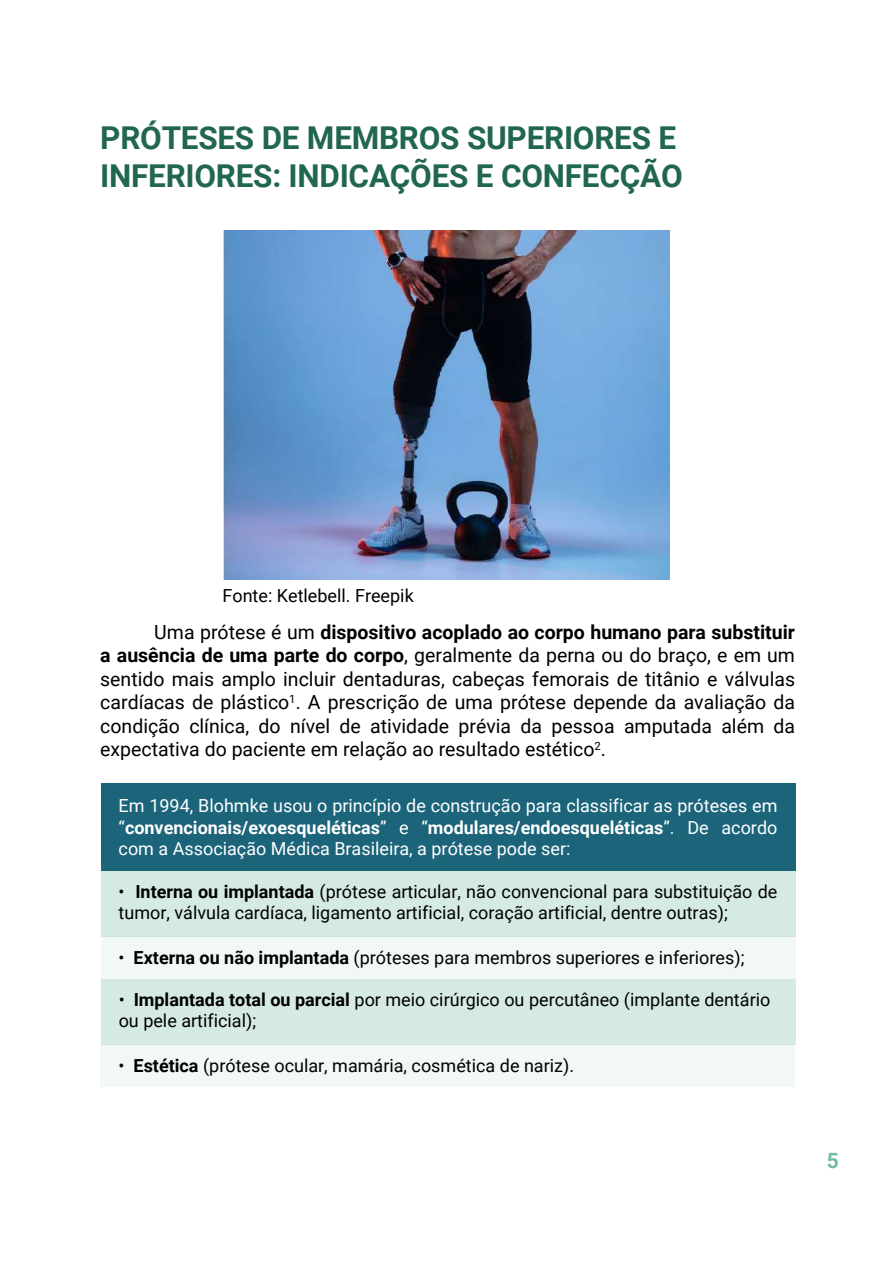
<style>
.page{position:relative;width:893px;height:1263px;background:#fff}
.page>*{position:absolute;margin:0;border:0;box-sizing:border-box;transform-origin:0 0}
.t1{font:700 31.5px/37.8px "Roboto";letter-spacing:-.01em;color:#216651}
.t2{font:700 21px "Roboto";color:#74baa0}
.t3{font:19.5px/23.4px "Roboto";color:#010103;text-align:justify}
.t4{font:18px/21.6px "Roboto";color:#010103}
.t5{font:18px/21.6px "Roboto";color:#fff;text-align:justify}
.s1{font-weight:700}
</style>
<div class="page">
<div style="left:101px;top:784px;width:694px;height:87px;background:#1b647a"></div>
<div style="left:101px;top:871px;width:694px;height:66px;background:#d5eae2"></div>
<div style="left:101px;top:937px;width:694px;height:42px;background:#f1f8f5"></div>
<div style="left:101px;top:1045px;width:694px;height:42px;background:#f1f8f5"></div>
<div style="left:101px;top:979px;width:694px;height:66px;background:#d5eae2"></div>
<img style="left:223px;top:230px;width:446px;height:349px">
<h1 class="t1" style="left:100px;top:118px;width:584px">PRÓTESES DE MEMBROS SUPERIORES E<br>INFERIORES: INDICAÇÕES E CONFECÇÃO</h1>
<p class="t4" style="left:222px;top:584px;width:193px">Fonte: Ketlebell. Freepik</p>
<p class="t3" style="left:100px;top:620px;width:696px;text-indent:54px">Uma prótese é um <span class="s1">dispositivo acoplado ao corpo humano para substituir a ausência de uma parte do corpo</span>, geralmente da perna ou do braço, e em um sentido mais amplo incluir dentaduras, cabeças femorais de titânio e válvulas cardíacas de plástico<sup>1</sup>. A prescrição de uma prótese depende da avaliação da condição clínica, do nível de atividade prévia da pessoa amputada além da expectativa do paciente em relação ao resultado estético<sup>2</sup>.</p>
<p class="t5" style="left:119px;top:794px;width:660px">Em 1994, Blohmke usou o princípio de construção para classificar as próteses em “<span class="s1">convencionais/exoesqueléticas</span>” e “<span class="s1">modulares/endoesqueléticas</span>”. De acordo com a Associação Médica Brasileira, a prótese pode ser:</p>
<p class="t4" style="left:119px;top:880px;width:660px">• <span class="s1">Interna ou implantada</span> (prótese articular, não convencional para substituição de tumor, válvula cardíaca, ligamento artificial, coração artificial, dentre outras);</p>
<p class="t4" style="left:119px;top:946px;width:627px">• <span class="s1">Externa ou não implantada</span> (próteses para membros superiores e inferiores);</p>
<p class="t4" style="left:119px;top:988px;width:653px">• <span class="s1">Implantada total ou parcial</span> por meio cirúrgico ou percutâneo (implante dentário ou pele artificial);</p>
<p class="t4" style="left:119px;top:1054px;width:457px">• <span class="s1">Estética</span> (prótese ocular, mamária, cosmética de nariz).</p>
<p class="t2" style="left:827px;top:1146px;width:14px">5</p>
</div>
